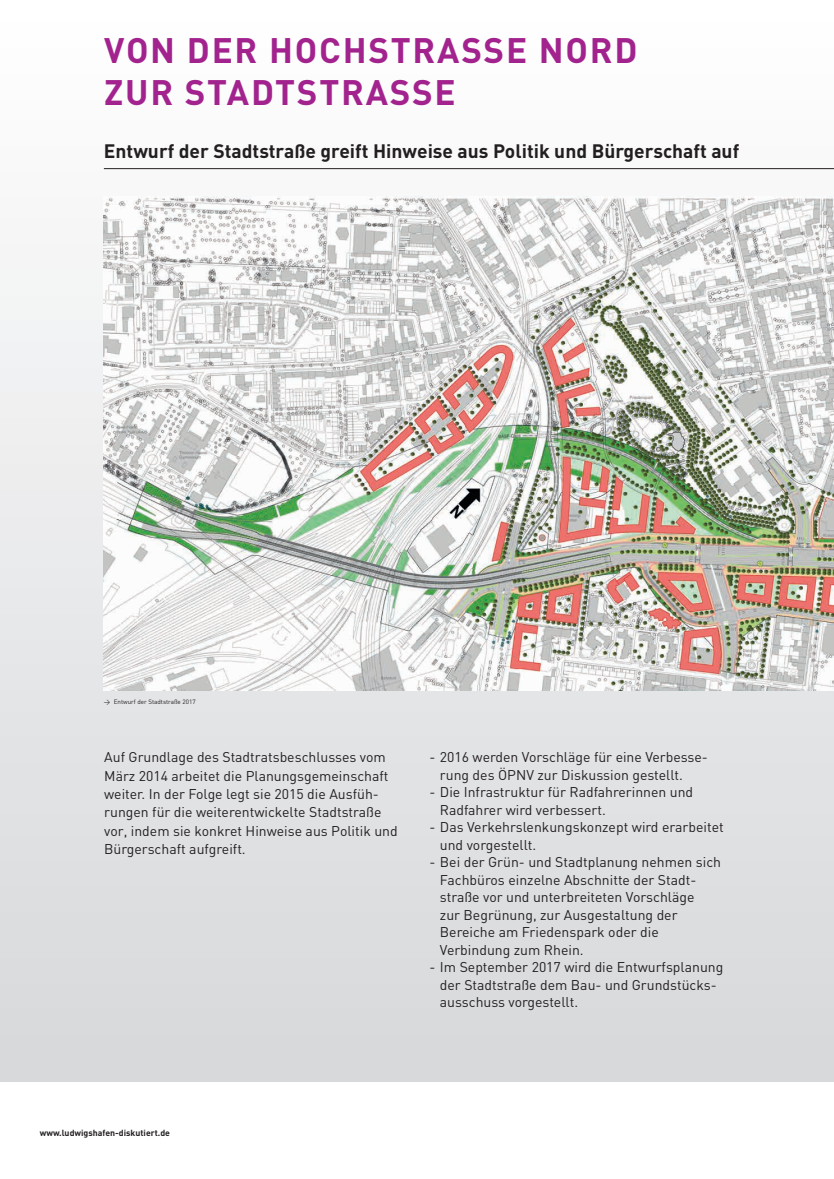
<style>
.page{position:relative;width:834px;height:1179px;background:#fff}
.page>*{position:absolute;margin:0;border:0;box-sizing:border-box;transform-origin:0 0}
.t1{font:700 35px/42px "FFDIN";letter-spacing:.05em;color:#a2238e}
.t2{font:700 19.25px "FFDIN";color:#231f20}
.t3{font:14px/17.5px "FFDIN";color:#231f20}
.t4{font:700 8.75px "FFDIN";color:#231f20}
.t5{font:6.3px "FFDIN";color:#231f20}
</style>
<div class="page">
<div style="left:0;top:0;width:833px;height:1081px;background:linear-gradient(to bottom,#fff,#d6d8da)"></div>
<hr style="left:104px;top:168px;width:729px;height:1px;background:#231f20">
<img style="left:103px;top:196px;width:730px;height:494px">
<p class="t1" style="left:104px;top:28px;width:534px">VON DER HOCHSTRASSE NORD<br>ZUR STADTSTRASSE</p>
<p class="t2" style="left:104px;top:139px;width:636px">Entwurf der Stadtstraße greift Hinweise aus Politik und Bürgerschaft auf</p>
<p class="t5" style="left:104px;top:698px;width:93px">&gt; Entwurf der Stadtstraße 2017</p>
<p class="t3" style="left:104px;top:748px;width:295px;line-height:18.3px">Auf Grundlage des Stadtratsbeschlusses vom März 2014 arbeitet die Planungsgemeinschaft weiter. In der Folge legt sie 2015 die Ausfüh&shy;rungen für die weiterentwickelte Stadtstraße vor, indem sie konkret Hinweise aus Politik und Bürgerschaft aufgreift.</p>
<p class="t3" style="left:440px;top:748px;width:267px;text-indent:-10px">- 2016 werden Vorschläge für eine Verbesse&shy;rung des ÖPNV zur Diskussion gestellt.</p>
<p class="t3" style="left:440px;top:783px;width:255px;text-indent:-10px">- Die Infrastruktur für Radfahrerinnen und<br>Radfahrer wird verbessert.</p>
<p class="t3" style="left:440px;top:818px;width:285px;text-indent:-10px">- Das Verkehrslenkungskonzept wird erarbeitet und vorgestellt.</p>
<p class="t3" style="left:440px;top:853px;width:282px;text-indent:-10px">- Bei der Grün- und Stadtplanung nehmen sich Fachbüros einzelne Abschnitte der Stadt&shy;straße vor und unterbreiteten Vorschläge<br>zur Begrünung, zur Ausgestaltung der Bereiche am Friedenspark oder die Verbindung zum Rhein.</p>
<p class="t3" style="left:440px;top:958px;width:285px;text-indent:-10px">- Im September 2017 wird die Entwurfsplanung der Stadtstraße dem Bau- und Grundstücks&shy;ausschuss vorgestellt.</p>
<p class="t4" style="left:40px;top:1127px;width:132px">www.ludwigshafen-diskutiert.de</p>
</div>
